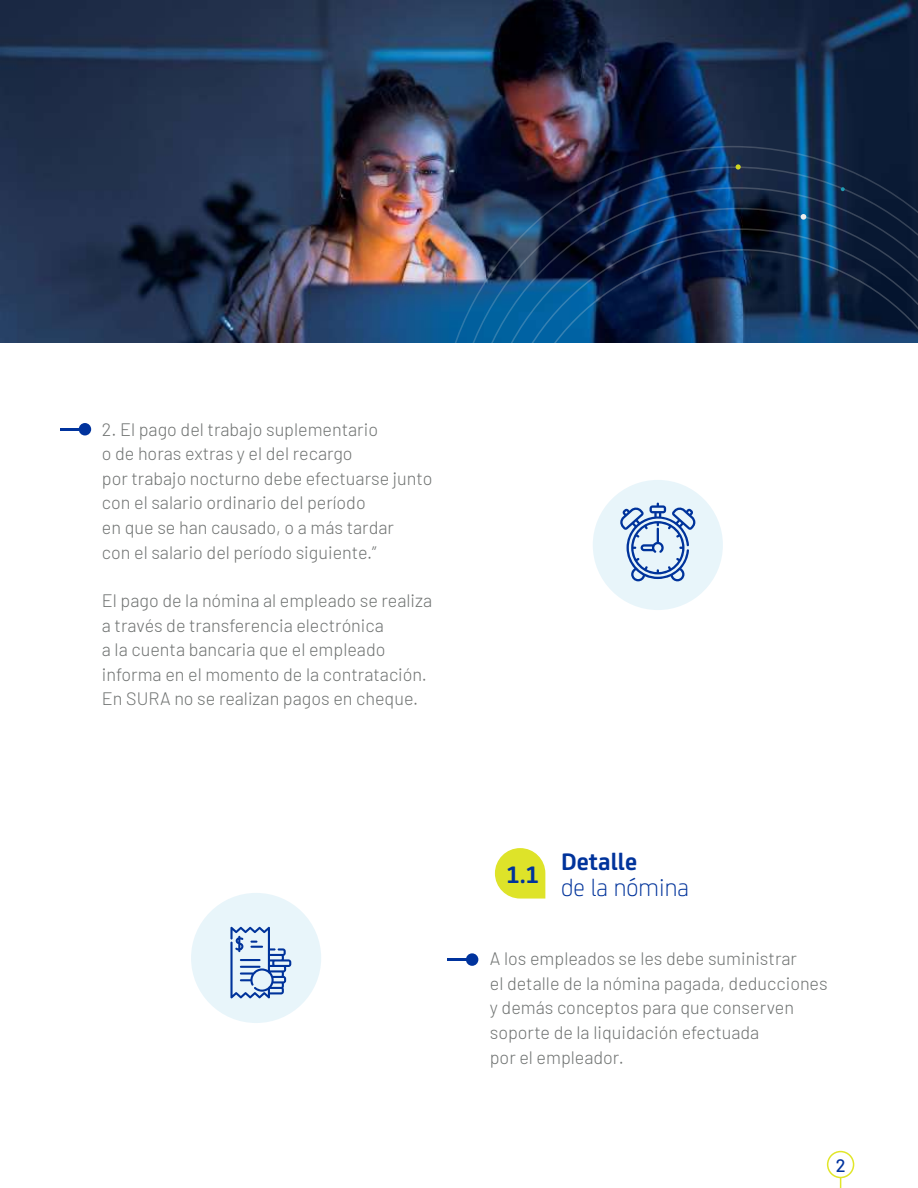
<style>
.page{position:relative;width:918px;height:1188px;background:#fff}
.page>*{position:absolute;margin:0;border:0;box-sizing:border-box;transform-origin:0 0}
.t1{font:700 25.5px "FS Joey";color:#00339b}
.t2{font:300 25.5px "FS Joey";color:#00339b}
.t3{font:300 18px/24.6px "Barlow";color:#707372}
.t4{font:500 18px "Barlow";color:#00339e}
</style>
<div class="page">
<div style="left:593px;top:480px;width:130px;height:130px;background:#e8f5fa;border-radius:50%"></div>
<svg style="left:620px;top:503px;width:76px;height:78px"></svg>
<div style="left:191px;top:893px;width:130px;height:130px;background:#e8f5fa;border-radius:50%"></div>
<svg style="left:230px;top:927px;width:61px;height:71px"></svg>
<hr style="left:240px;top:959px;width:21px;height:2px;background:#00339b">
<hr style="left:240px;top:966px;width:21px;height:2px;background:#00339b">
<svg style="left:495px;top:848px;width:50px;height:51px"></svg>
<div style="left:79px;top:423px;width:12px;height:12px;background:#00339d;border-radius:50%"></div>
<hr style="left:61px;top:428px;width:24px;height:2px;background:#00339d">
<div style="left:466px;top:953px;width:12px;height:13px;background:#00339d;border-radius:50%"></div>
<hr style="left:448px;top:958px;width:24px;height:3px;background:#00339d">
<img style="left:0;top:1px;width:918px;height:341px">
<img style="left:438px;top:146px;width:480px;height:196px">
<svg style="left:841px;top:187px;width:4px;height:4px"></svg>
<svg style="left:736px;top:164px;width:5px;height:6px"></svg>
<svg style="left:801px;top:214px;width:5px;height:6px"></svg>
<div style="left:827px;top:1151px;width:27px;height:27px;border:2px solid #e1e629;border-radius:50%"></div>
<p class="t3" style="left:102px;top:416px;width:332px">2. El pago del trabajo suplementario<br>o de horas extras y el del recargo<br>por trabajo nocturno debe efectuarse junto con el salario ordinario del período<br>en que se han causado, o a más tardar<br>con el salario del período siguiente.”</p>
<p class="t3" style="left:102px;top:587px;width:332px">El pago de la nómina al empleado se realiza a través de transferencia electrónica<br>a la cuenta bancaria que el empleado informa en el momento de la contratación.<br>En SURA no se realizan pagos en cheque.</p>
<h1 class="t1" style="left:506px;top:856px;width:34px">1.1</h1>
<h1 class="t1" style="left:561px;top:842px;width:78px">Detalle</h1>
<h1 class="t2" style="left:561px;top:869px;width:129px">de la nómina</h1>
<p class="t3" style="left:490px;top:945px;width:339px">A los empleados se les debe suministrar<br>el detalle de la nómina pagada, deducciones y demás conceptos para que conserven soporte de la liquidación efectuada<br>por el empleador.</p>
<p class="t4" style="left:836px;top:1152px;width:11px">2</p>
</div>
